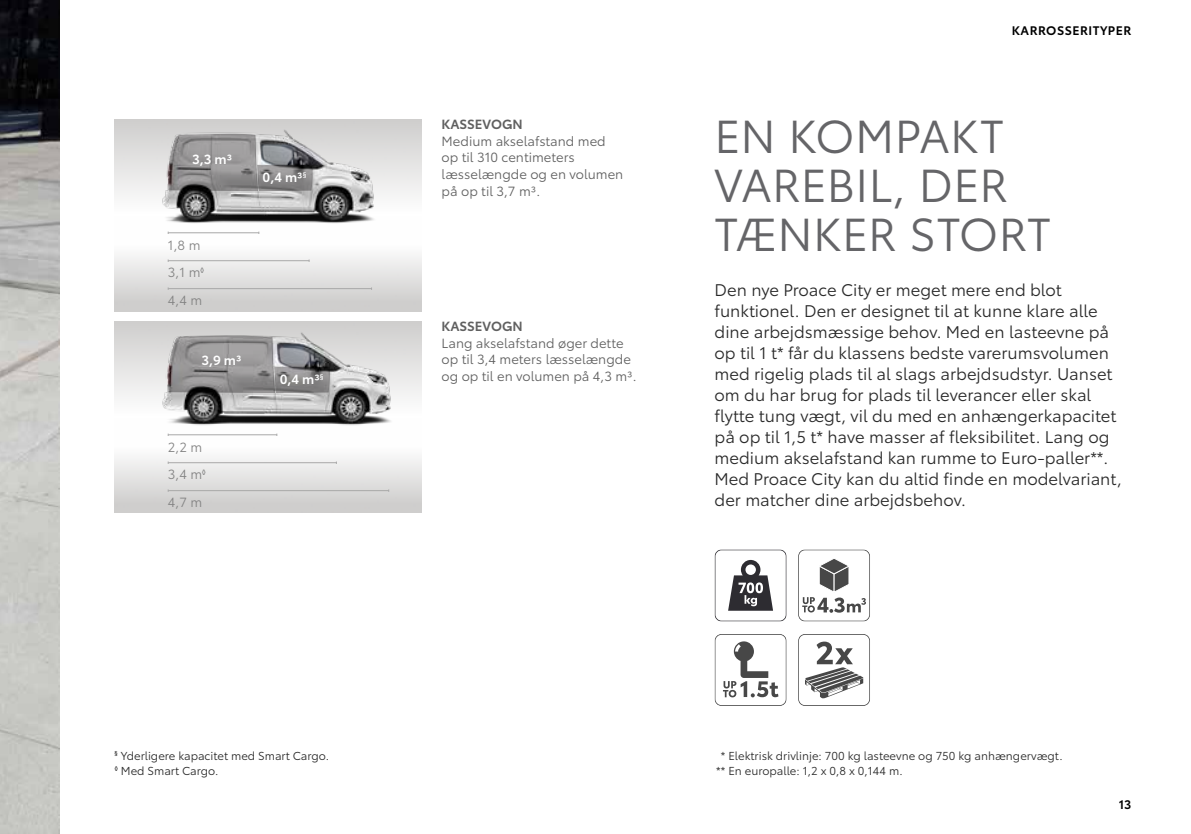
<style>
.page{position:relative;width:1191px;height:834px;background:#fff}
.page>*{position:absolute;margin:0;border:0;box-sizing:border-box;transform-origin:0 0}
.t1{font:45.5px/48.6px "Toyota Type";letter-spacing:.005em;color:#656568}
.t2{font:16.62px/21px "Toyota Type";color:#292929}
.t3{font:13.12px/16.6px "Toyota Type";color:#606060}
.t4{font:13.12px/27.8px "Toyota Type";color:#838383}
.t5{font:600 13.12px "Toyota Type";color:#fff}
.t6{font:600 13.12px "Toyota Type";color:#606060}
.t7{font:600 12.25px "Toyota Type";letter-spacing:.04em;color:#000}
.t8{font:11.38px/14.3px "Toyota Type";color:#292929}
</style>
<div class="page">
<img style="left:142px;top:127px;width:251px;height:106px">
<img style="left:143px;top:326px;width:267px;height:100px">
<img style="left:0;top:0;width:60px;height:833px">
<svg style="left:714px;top:549px;width:72px;height:72px"></svg>
<svg style="left:714px;top:634px;width:72px;height:71px"></svg>
<svg style="left:798px;top:634px;width:72px;height:71px"></svg>
<svg style="left:798px;top:549px;width:72px;height:72px"></svg>
<svg style="left:167px;top:133px;width:146px;height:58px;background:#8f8e90"></svg>
<svg style="left:167px;top:335px;width:163px;height:58px;background:#908f91"></svg>
<hr style="left:168px;top:232px;width:91px;height:1px;background:#a8a8a8">
<hr style="left:168px;top:260px;width:141px;height:1px;background:#a8a8a8">
<hr style="left:168px;top:288px;width:203px;height:1px;background:#a8a8a8">
<hr style="left:168px;top:434px;width:109px;height:1px;background:#a8a8a8">
<hr style="left:168px;top:462px;width:168px;height:1px;background:#a8a8a8">
<hr style="left:168px;top:490px;width:221px;height:1px;background:#a8a8a8">
<p class="t5" style="left:192px;top:149px;width:42px">3,3 m3</p>
<p class="t5" style="left:263px;top:167px;width:45px">0,4 m3<sup>§</sup></p>
<p class="t4" style="left:168px;top:230px;width:38px">1,8 m<br>3,1 m<sup>◊<br></sup>4,4 m</p>
<p class="t5" style="left:201px;top:350px;width:42px">3,9 m3</p>
<p class="t5" style="left:280px;top:369px;width:45px">0,4 m3<sup>§</sup></p>
<p class="t4" style="left:168px;top:432px;width:39px">2,2 m<br>3,4 m<sup>◊<br></sup>4,7 m</p>
<p class="t8" style="left:115px;top:748px;width:216px"><sup>§</sup> Yderligere kapacitet med Smart Cargo. <sup>◊</sup> Med Smart Cargo.</p>
<p class="t6" style="left:441px;top:114px;width:83px">KASSEVOGN</p>
<p class="t3" style="left:441px;top:132px;width:183px">Medium akselafstand med op til 310 centimeters læsselængde og en volumen på op til 3,7 m3.</p>
<p class="t6" style="left:441px;top:316px;width:83px">KASSEVOGN</p>
<p class="t3" style="left:441px;top:333px;width:196px">Lang akselafstand øger dette op til 3,4 meters læsselængde og op til en volumen på 4,3 m3.</p>
<p class="t7" style="left:1011px;top:21px;width:121px">KARROSSERITYPER</p>
<h1 class="t1" style="left:714px;top:109px;width:338px">EN KOMPAKT<br>VAREBIL, DER<br>TÆNKER STORT</h1>
<p class="t2" style="left:714px;top:278px;width:409px">Den nye Proace City er meget mere end blot funktionel. Den er designet til at kunne klare alle dine arbejdsmæssige behov. Med en lasteevne på op til 1 t* får du klassens bedste varerumsvolumen med rigelig plads til al slags arbejdsudstyr. Uanset om du har brug for plads til leverancer eller skal flytte tung vægt, vil du med en anhængerkapacitet på op til 1,5 t* have masser af fleksibilitet. Lang og medium akselafstand kan rumme to Euro-paller**.<br>Med Proace City kan du altid finde en modelvariant, der matcher dine arbejdsbehov.</p>
<p class="t8" style="left:716px;top:748px;width:348px;text-indent:5px">* Elektrisk drivlinje: 700 kg lasteevne og 750 kg anhængervægt. ** En europalle: 1,2 x 0,8 x 0,144 m.</p>
<p class="t7" style="left:1118px;top:794px;width:14px">13</p>
</div>
